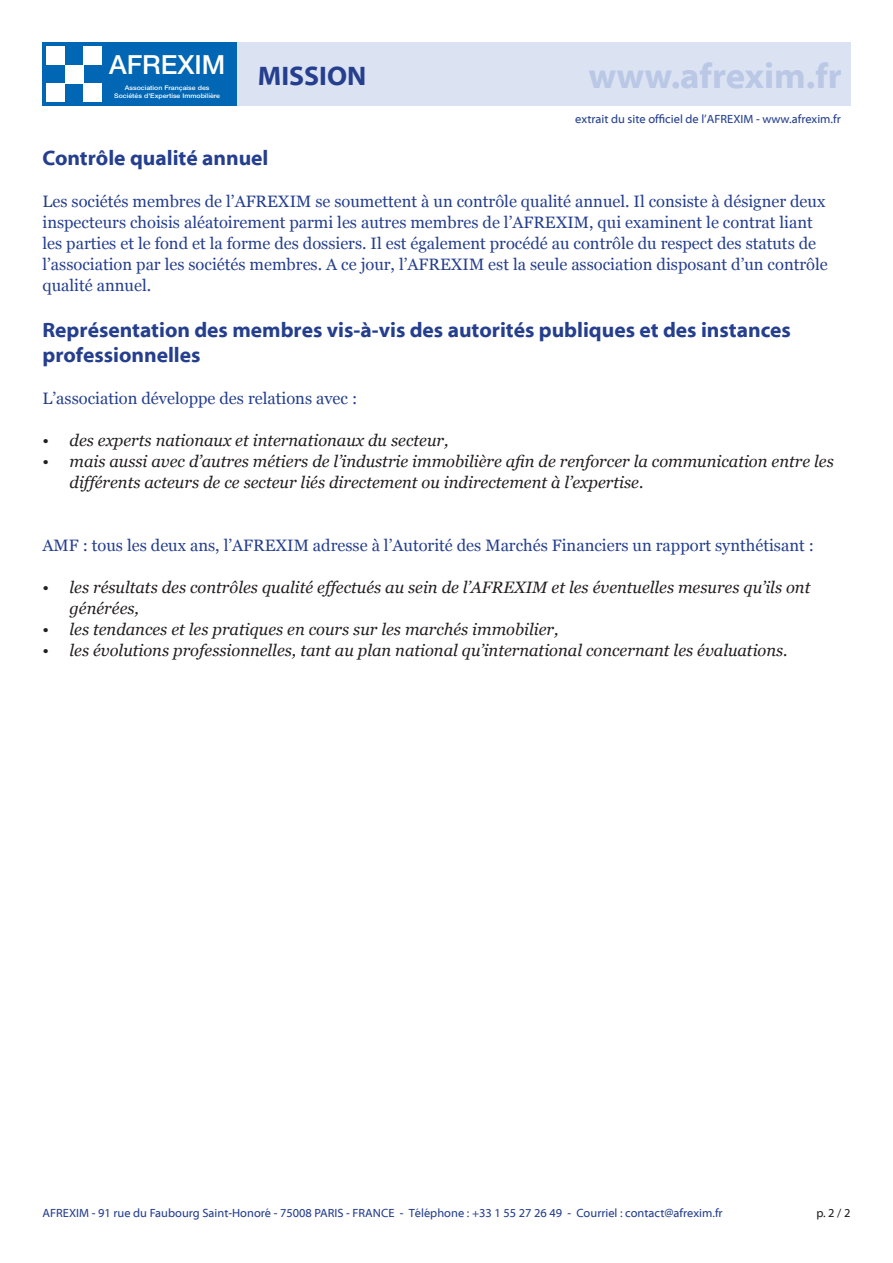
<style>
.page{position:relative;width:893px;height:1263px;background:#fff}
.page>*{position:absolute;margin:0;border:0;box-sizing:border-box;transform-origin:0 0}
.t1{font:700 36px "Myriad Web Pro";color:#bac8e6}
.afx_-_corps{font:700 27px "Myriad Web Pro";color:#253f8e}
.t2{font:500 26.4px "Helvetica Neue LT Std";color:#fff}
.afx_-_titre{font:700 21px/25.2px "Myriad Web Pro";color:#253f8e}
.afx_-_corps-2{font:16.5px/21px "Georgia";color:#253f8e}
.afx_-_bullets{font:italic 16.5px/21px "Georgia";color:#231f20}
.t3{font:12px "Myriad Web Pro";color:#253f8e}
.t4{font:12px "Myriad Web Pro";color:#231f20}
.t5{font:500 6.3px/7.6px "Helvetica Neue LT Std";color:#fff;text-align:center;scale:1.1 1}
</style>
<div class="page">
<div style="left:43px;top:43px;width:194px;height:63px;background:#0166b3"></div>
<div style="left:47px;top:47px;width:18px;height:18px;background:#fff"></div>
<div style="left:65px;top:65px;width:19px;height:19px;background:#fff"></div>
<div style="left:84px;top:84px;width:18px;height:18px;background:#fff"></div>
<div style="left:84px;top:47px;width:18px;height:18px;background:#fff"></div>
<div style="left:47px;top:84px;width:18px;height:18px;background:#fff"></div>
<div style="left:237px;top:43px;width:613px;height:63px;background:#dbe3f3"></div>
<h3 class="t2" style="left:109px;top:49px;width:118px">AFREXIM</h3>
<h1 class="t1" style="left:589px;top:56px;width:255px">www.afrexim.fr</h1>
<p class="afx_-_corps" style="left:258px;top:61px;width:110px">MISSION</p>
<p class="t5" style="left:114px;top:84px;width:98px">Association Française des<br>Sociétés d'Expertise Immobilière</p>
<p class="t3" style="left:575px;top:112px;width:267px">extrait du site officiel de l’AFREXIM - www.afrexim.fr</p>
<p class="afx_-_titre" style="left:43px;top:146px;width:227px">Contrôle qualité annuel</p>
<p class="afx_-_corps-2" style="left:43px;top:191px;width:787px">Les sociétés membres de l’AFREXIM se soumettent à un contrôle qualité annuel. Il consiste à désigner deux inspecteurs choisis aléatoirement parmi les autres membres de l’AFREXIM, qui examinent le contrat liant les parties et le fond et la forme des dossiers. Il est également procédé au contrôle du respect des statuts de l’association par les sociétés membres. A ce jour, l’AFREXIM est la seule association disposant d’un contrôle qualité annuel.</p>
<p class="afx_-_titre" style="left:43px;top:318px;width:750px">Représentation des membres vis-à-vis des autorités publiques et des instances professionnelles</p>
<p class="afx_-_corps-2" style="left:43px;top:388px;width:316px">L’association développe des relations avec :</p>
<p class="afx_-_bullets" style="left:43px;top:430px;width:408px">• des experts nationaux et internationaux du secteur,</p>
<p class="afx_-_bullets" style="left:70px;top:451px;width:766px;text-indent:-27px">• mais aussi avec d’autres métiers de l’industrie immobilière afin de renforcer la communication entre les différents acteurs de ce secteur liés directement ou indirectement à l’expertise.</p>
<p class="afx_-_corps-2" style="left:43px;top:535px;width:773px">AMF : tous les deux ans, l’AFREXIM adresse à l’Autorité des Marchés Financiers un rapport synthétisant :</p>
<p class="afx_-_bullets" style="left:70px;top:577px;width:742px;text-indent:-27px">• les résultats des contrôles qualité effectués au sein de l’AFREXIM et les éventuelles mesures qu’ils ont générées,</p>
<p class="afx_-_bullets" style="left:43px;top:619px;width:517px">• les tendances et les pratiques en cours sur les marchés immobilier,</p>
<p class="afx_-_bullets" style="left:43px;top:640px;width:747px">• les évolutions professionnelles, tant au plan national qu’international concernant les évaluations.</p>
<p class="t3" style="left:43px;top:1206px;width:682px">AFREXIM - 91 rue du Faubourg Saint-Honoré - 75008 PARIS - FRANCE - Téléphone : +33 1 55 27 26 49 - Courriel : contact@afrexim.fr</p>
<p class="t4" style="left:816px;top:1206px;width:36px">p. 2 / 2</p>
</div>
